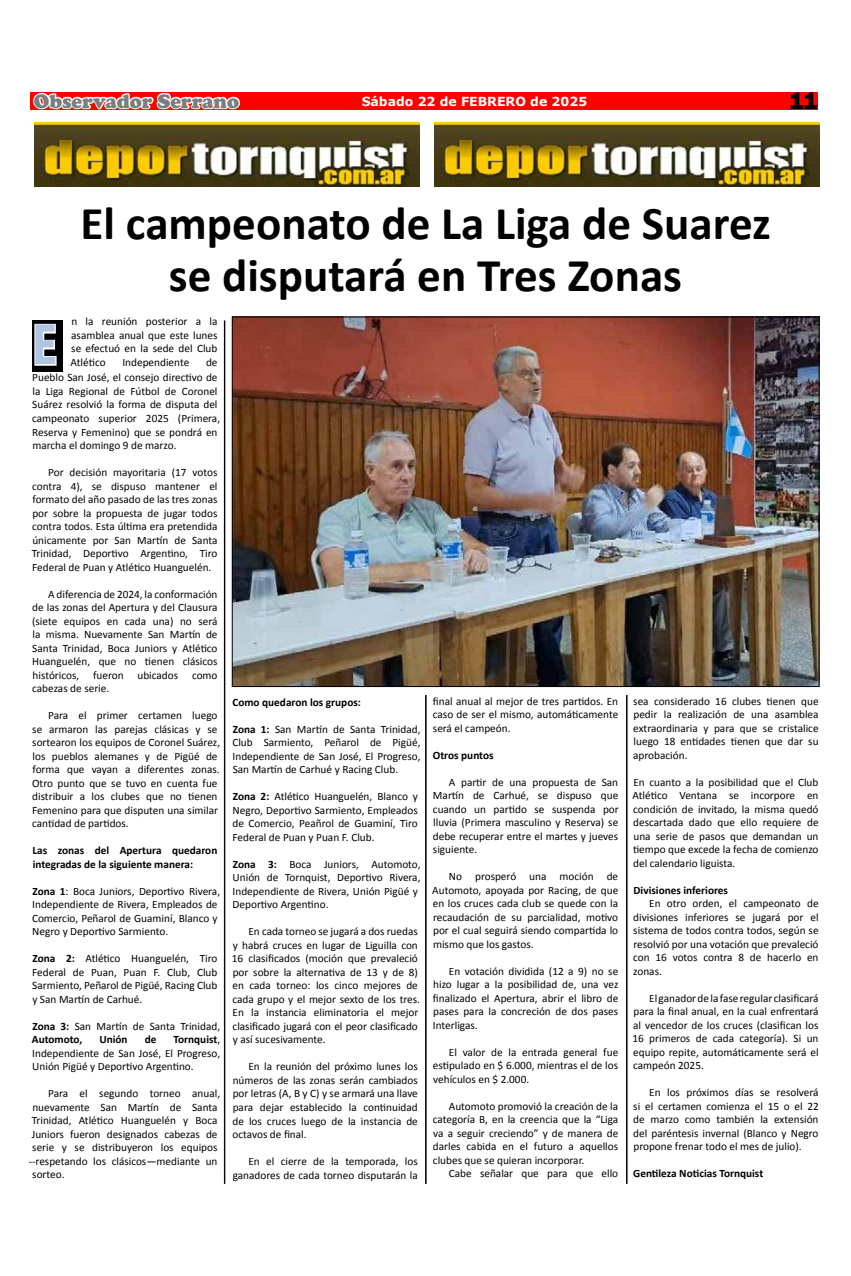
<style>
.page{position:relative;width:851px;height:1276px;background:#fff}
.page>*{position:absolute;margin:0;border:0;box-sizing:border-box;transform-origin:0 0}
.t1{font:700 56.25px "Ebrima";color:#afc5e1;scale:.83 1}
.t2{font:700 47.12px/52.5px "Calibri";color:#000;text-align:center}
.t3{font:800 24.62px "Franklin Gothic";color:#000}
.t4{font:900 20px "Cooper";color:#7c7d80}
.t5{font:700 12.5px "Verdana";color:#fff}
.t6{font:11.25px/13.5px "Calibri";color:#000;text-align:justify}
.t7{font:700 11.25px/13.5px "Calibri";color:#000}
.s1{font-weight:700}
</style>
<div class="page">
<div style="left:31px;top:92px;width:786px;height:18px;background:#f00"></div>
<svg style="left:33px;top:92px;width:208px;height:95px"></svg>
<img style="left:35px;top:123px;width:384px;height:64px">
<img style="left:434px;top:122px;width:385px;height:64px">
<div style="left:32px;top:320px;width:31px;height:51px;background:#000"></div>
<svg style="left:34px;top:323px;width:23px;height:43px"></svg>
<img style="left:234px;top:319px;width:583px;height:366px">
<hr style="left:224px;top:320px;width:1px;height:863px;background:#000">
<hr style="left:426px;top:695px;width:1px;height:488px;background:#000">
<hr style="left:425px;top:695px;width:1px;height:488px;background:#000">
<hr style="left:626px;top:695px;width:1px;height:488px;background:#000">
<h3 class="t4" style="left:34px;top:89px;width:207px">Observador Serrano</h3>
<p class="t5" style="left:361px;top:92px;width:227px">Sábado 22 de FEBRERO de 2025</p>
<h3 class="t3" style="left:788px;top:85px;width:30px">11</h3>
<h2 class="t2" style="left:81px;top:197px;width:691px">El campeonato de La Liga de Suarez se disputará en Tres Zonas</h2>
<p class="t6" style="left:71px;top:315px;width:148px">n la reunión posterior a la asamblea anual que este lunes se efectuó en la sede del Club Atlético</p>
<h1 class="t1" style="left:32px;top:303px;width:32px">E</h1>
<p class="t6" style="left:32px;top:354px;width:187px;line-height:15.5px;text-align:right">de<br>Pueblo San José, el consejo directivo de</p>
<p class="t6" style="left:32px;top:384px;width:189px;text-align:left">la Liga Regional de Fútbol de Coronel Suárez resolvió la forma de disputa del campeonato superior 2025 (Primera, Reserva y Femenino) que se pondrá en marcha el domingo 9 de marzo.</p>
<p class="t6" style="left:32px;top:465px;width:187px;text-indent:16px">Por decisión mayoritaria (17 votos contra 4), se dispuso mantener el formato del año pasado de las tres zonas por sobre la propuesta de jugar todos contra todos. Esta última era pretendida únicamente por San Martín de Santa Trinidad, Deportivo Argentino, Tiro Federal de Puan y Atlético Huanguelén.</p>
<p class="t6" style="left:32px;top:587px;width:187px;text-indent:16px">A diferencia de 2024, la conformación de las zonas del Apertura y del Clausura (siete equipos en cada una) no será la misma. Nuevamente San Martín de Santa Trinidad, Boca Juniors y Atlético Huanguelén, que no tienen clásicos históricos, fueron ubicados como cabezas de serie.</p>
<p class="t6" style="left:32px;top:708px;width:189px;text-align:left;text-indent:16px">Para el primer certamen luego se armaron las parejas clásicas y se sortearon los equipos de Coronel Suárez, los pueblos alemanes y de Pigüé de forma que vayan a diferentes zonas.<br>Otro punto que se tuvo en cuenta fue distribuir a los clubes que no tienen Femenino para que disputen una similar cantidad de partidos.</p>
<p class="t7" style="left:32px;top:843px;width:186px">Las zonas del Apertura quedaron integradas de la siguiente manera:</p>
<p class="t6" style="left:32px;top:884px;width:190px;text-align:left"><span class="s1">Zona 1</span>: Boca Juniors, Deportivo Rivera, Independiente de Rivera, Empleados de Comercio, Peñarol de Guaminí, Blanco y Negro y Deportivo Sarmiento.</p>
<p class="t6" style="left:32px;top:951px;width:187px"><span class="s1">Zona 2:</span> Atlético Huanguelén, Tiro Federal de Puan, Puan F. Club, Club Sarmiento, Peñarol de Pigüé, Racing Club y San Martín de Carhué.</p>
<p class="t6" style="left:32px;top:1019px;width:190px"><span class="s1">Zona 3:</span> San Martín de Santa Trinidad,<br><span class="s1">Automoto,</span></p>
<p class="t6" style="left:122px;top:355px;width:68px">Independiente</p>
<p class="t6" style="left:433px;top:694px;width:187px">final anual al mejor de tres partidos. En caso de ser el mismo, automáticamente será el campeón.</p>
<p class="t7" style="left:432px;top:748px;width:62px">Otros puntos</p>
<p class="t6" style="left:433px;top:775px;width:187px;text-indent:16px">A partir de una propuesta de San Martín de Carhué, se dispuso que cuando un partido se suspenda por lluvia (Primera masculino y Reserva) se debe recuperar entre el martes y jueves siguiente.</p>
<p class="t6" style="left:432px;top:870px;width:187px;text-indent:17px">No prosperó una moción de Automoto, apoyada por Racing, de que en los cruces cada club se quede con la recaudación de su parcialidad, motivo por el cual seguirá siendo compartida lo mismo que los gastos.</p>
<p class="t6" style="left:433px;top:964px;width:187px;text-indent:16px">En votación dividida (12 a 9) no se hizo lugar a la posibilidad de, una vez finalizado el Apertura, abrir el libro de pases para la concreción de dos pases Interligas.</p>
<p class="t6" style="left:433px;top:1045px;width:187px;text-indent:16px">El valor de la entrada general fue estipulado en $ 6.000, mientras el de los vehículos en $ 2.000.</p>
<p class="t6" style="left:433px;top:1099px;width:187px;text-indent:16px">Automoto promovió la creación de la categoría B, en la creencia que la “Liga va a seguir creciendo” y de manera de darles cabida en el futuro a aquellos clubes que se quieran incorporar.</p>
<p class="t6" style="left:449px;top:1167px;width:171px">Cabe señalar que para que ello</p>
<p class="t6" style="left:633px;top:694px;width:187px">sea considerado 16 clubes tienen que pedir la realización de una asamblea extraordinaria y para que se cristalice luego 18 entidades tienen que dar su aprobación.</p>
<p class="t6" style="left:632px;top:775px;width:187px">En cuanto a la posibilidad que el Club Atlético Ventana se incorpore en condición de invitado, la misma quedó descartada dado que ello requiere de una serie de pasos que demandan un tiempo que excede la fecha de comienzo del calendario liguista.</p>
<p class="t7" style="left:633px;top:883px;width:96px">Divisiones inferiores</p>
<p class="t6" style="left:633px;top:897px;width:187px;text-indent:16px">En otro orden, el campeonato de divisiones inferiores se jugará por el sistema de todos contra todos, según se resolvió por una votación que prevaleció con 16 votos contra 8 de hacerlo en zonas.</p>
<p class="t6" style="left:632px;top:991px;width:188px;text-indent:17px">El ganador de la fase regular clasificará para la final anual, en la cual enfrentará al vencedor de los cruces (clasifican los 16 primeros de cada categoría). Si un equipo repite, automáticamente será el campeón 2025.</p>
<p class="t6" style="left:633px;top:1086px;width:187px;text-indent:16px">En los próximos días se resolverá si el certamen comienza el 15 o el 22 de marzo como también la extensión del paréntesis invernal (Blanco y Negro propone frenar todo el mes de julio).</p>
<p class="t7" style="left:633px;top:1166px;width:131px">Gentileza Noticias Tornquist</p>
<p class="t7" style="left:232px;top:695px;width:130px">Como quedaron los grupos:</p>
<p class="t6" style="left:232px;top:722px;width:190px"><span class="s1">Zona 1:</span> San Martín de Santa Trinidad, Club Sarmiento, Peñarol de Pigüé, Independiente de San José, El Progreso, San Martín de Carhué y Racing Club.</p>
<p class="t6" style="left:232px;top:790px;width:187px"><span class="s1">Zona 2:</span> Atlético Huanguelén, Blanco y Negro, Deportivo Sarmiento, Empleados de Comercio, Peañrol de Guaminí, Tiro Federal de Puan y Puan F. Club.</p>
<p class="t6" style="left:232px;top:857px;width:189px;text-align:left"><span class="s1">Zona 3:</span> Boca Juniors, Automoto, Unión de Tornquist, Deportivo Rivera, Independiente de Rivera, Unión Pigüé y Deportivo Argentino.</p>
<p class="t6" style="left:232px;top:925px;width:190px;text-align:left;text-indent:17px">En cada torneo se jugará a dos ruedas y habrá cruces en lugar de Liguilla con 16 clasificados (moción que prevaleció por sobre la alternativa de 13 y de 8) en cada torneo: los cinco mejores de cada grupo y el mejor sexto de los tres.<br>En la instancia eliminatoria el mejor clasificado jugará con el peor clasificado y así sucesivamente.</p>
<p class="t6" style="left:232px;top:1060px;width:187px;text-indent:16px">En la reunión del próximo lunes los números de las zonas serán cambiados por letras (A, B y C) y se armará una llave para dejar establecido la continuidad de los cruces luego de la instancia de octavos de final.</p>
<p class="t6" style="left:233px;top:1154px;width:186px;text-align:right">En el cierre de la temporada, los ganadores de cada torneo disputarán la</p>
<p class="t7" style="left:99px;top:1032px;width:30px">Unión</p>
<p class="t7" style="left:145px;top:1032px;width:13px">de</p>
<p class="t6" style="left:32px;top:1032px;width:189px;text-indent:141px"><span class="s1">Tornquist</span>, Independiente de San José, El Progreso, Unión Pigüé y Deportivo Argentino.</p>
<p class="t6" style="left:48px;top:1086px;width:173px">Para el segundo torneo anual,</p>
<p class="t6" style="left:32px;top:1100px;width:187px">nuevamente San Martín de Santa</p>
<p class="t6" style="left:32px;top:1113px;width:187px">Trinidad, Atlético Huanguelén y Boca</p>
<p class="t6" style="left:32px;top:1127px;width:187px">Juniors fueron designados cabezas de</p>
<p class="t6" style="left:32px;top:1140px;width:187px">serie y se distribuyeron los equipos</p>
<p class="t6" style="left:29px;top:1154px;width:190px">--respetando los clásicos—mediante un</p>
<p class="t6" style="left:32px;top:1167px;width:34px">sorteo.</p>
</div>
